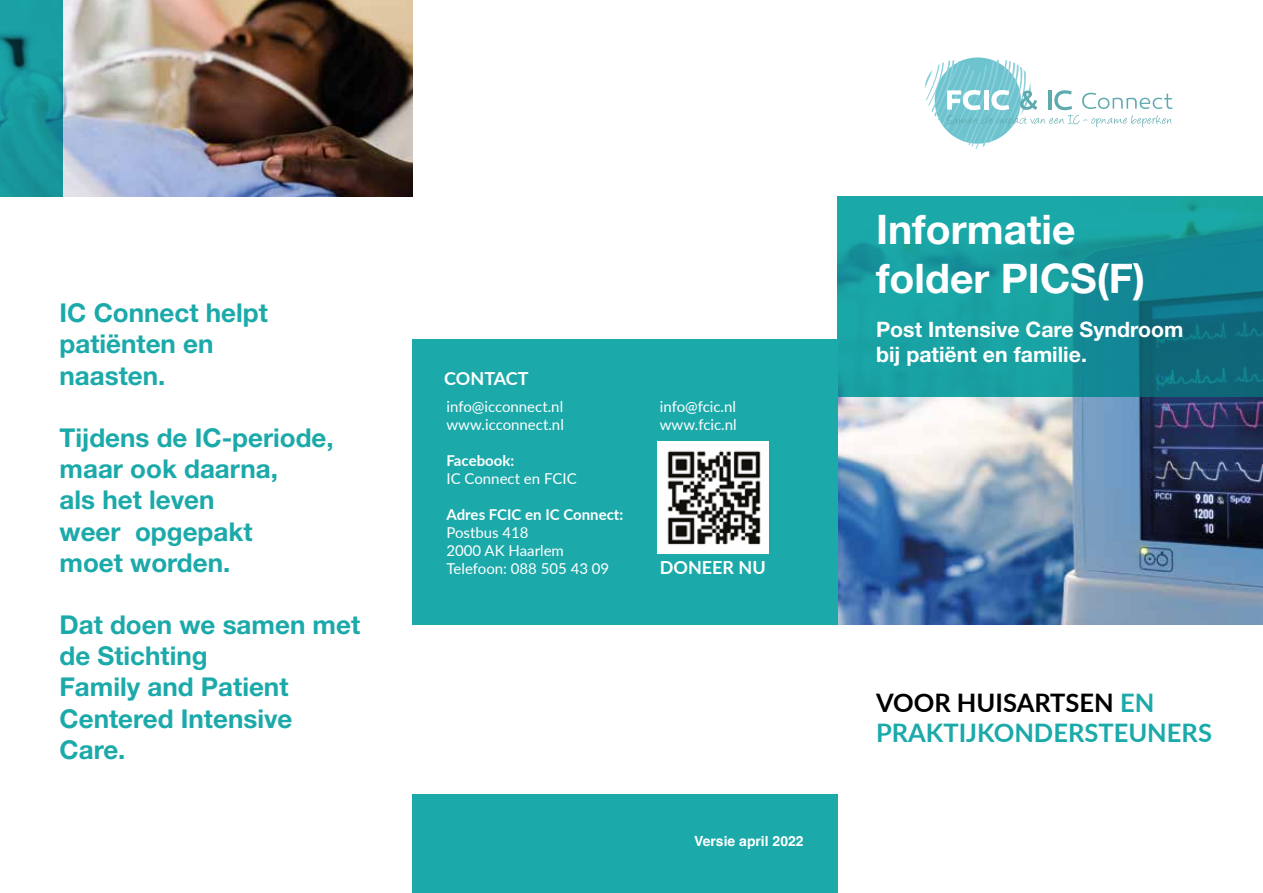
<style>
.page{position:relative;width:1263px;height:893px;background:#fff}
.page>*{position:absolute;margin:0;border:0;box-sizing:border-box;transform-origin:0 0}
.t1{font:700 40.8px/49.1px "Helvetica Neue LT Std";color:#fff}
.t2{font:700 25.95px/31.2px "Helvetica Neue LT Std";color:#1ba9aa}
.t3{font:700 25.5px/30px "Lato";color:#1ba9aa}
.t4{font:700 21.3px/25.5px "Helvetica Neue LT Std";color:#fff}
.t5{font:700 18px "Lato";color:#fff}
.t6{font:15px/18px "Lato";color:#fff}
.t7{font:700 15px "Lato";color:#fff}
.t8{font:700 13.95px "Helvetica";color:#fff}
.s1{color:#000}
</style>
<div class="page">
<div style="left:412px;top:794px;width:426px;height:99px;background:#1ba9aa"></div>
<img style="left:63px;top:0;width:349px;height:197px">
<svg style="left:0;top:0;width:63px;height:197px;background:#17959b"></svg>
<img style="left:838px;top:397px;width:425px;height:228px">
<svg style="left:925px;top:60px;width:247px;height:89px"></svg>
<svg style="left:838px;top:197px;width:425px;height:200px;background:#16949a"></svg>
<div style="left:412px;top:339px;width:426px;height:286px;background:#1ba9aa"></div>
<img style="left:657px;top:442px;width:111px;height:111px">
<p class="t2" style="left:60px;top:297px;width:210px">IC Connect helpt patiënten en naasten.</p>
<p class="t2" style="left:60px;top:422px;width:276px">Tijdens de IC-periode, maar ook daarna,<br>als het leven<br>weer opgepakt<br>moet worden.</p>
<p class="t2" style="left:60px;top:609px;width:302px">Dat doen we samen met de Stichting<br>Family and Patient<br>Centered Intensive<br>Care.</p>
<p class="t5" style="left:444px;top:365px;width:86px">CONTACT</p>
<p class="t6" style="left:446px;top:396px;width:119px">info@icconnect.nl www.icconnect.nl</p>
<p class="t7" style="left:446px;top:449px;width:69px">Facebook:</p>
<p class="t6" style="left:446px;top:468px;width:132px">IC Connect en FCIC</p>
<p class="t7" style="left:446px;top:503px;width:178px">Adres FCIC en IC Connect:</p>
<p class="t6" style="left:446px;top:522px;width:164px">Postbus 418<br>2000 AK Haarlem<br>Telefoon: 088 505 43 09</p>
<p class="t6" style="left:660px;top:396px;width:78px">info@fcic.nl www.fcic.nl</p>
<p class="t5" style="left:660px;top:554px;width:107px">DONEER NU</p>
<p class="t8" style="left:694px;top:832px;width:111px">Versie april 2022</p>
<h1 class="t1" style="left:876px;top:204px;width:271px">Informatie folder PICS(F)</h1>
<p class="t4" style="left:876px;top:316px;width:309px">Post Intensive Care Syndroom bij patiënt en familie.</p>
<p class="t3" style="left:876px;top:686px;width:337px"><span class="s1">VOOR HUISARTSEN</span> EN<br>PRAKTIJKONDERSTEUNERS</p>
</div>
